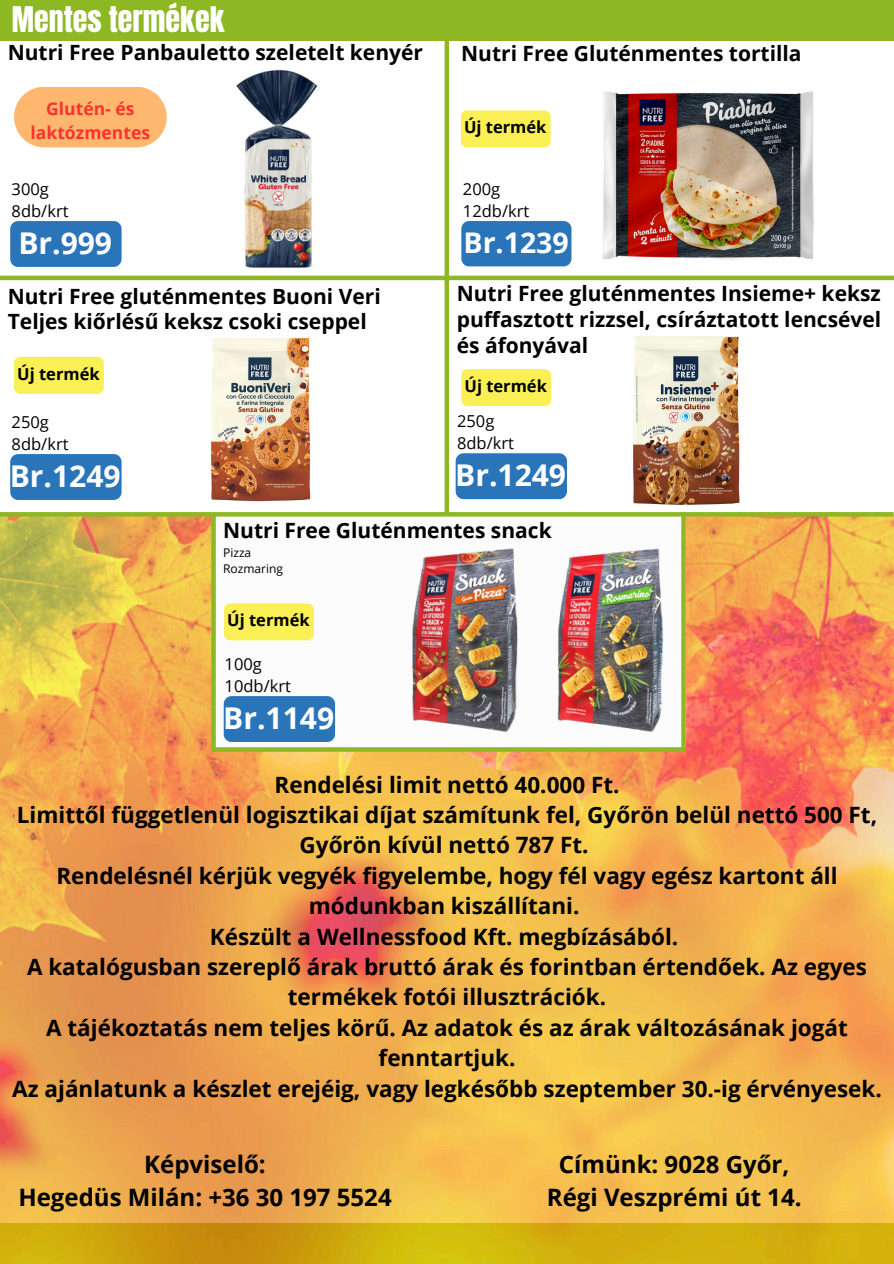
<style>
.page{position:relative;width:894px;height:1264px;background:#fff}
.page>*{position:absolute;margin:0;border:0;box-sizing:border-box;transform-origin:0 0}
.t1{font:700 30px "Open Sans";color:#fff}
.t2{font:30px "Anton";color:#fff}
.t3{font:700 28.5px "Open Sans";color:#fff}
.t4{font:700 24px/32.7px "Open Sans";color:#000;text-align:center}
.t5{font:700 22.5px/30.3px "Open Sans";color:#000;text-align:center}
.t6{font:700 21px/25.8px "Open Sans";color:#000;text-align:justify}
.t7{font:700 17.55px/24px "Open Sans";color:#ff3131;text-align:center}
.t8{font:16.5px/22.5px "Open Sans";color:#000}
.t9{font:700 16.5px "Open Sans";color:#000}
.t10{font:12px "Open Sans";color:#000}
</style>
<div class="page">
<img style="left:574px;top:91px;width:254px;height:190px">
<div style="left:0;top:0;width:893px;height:41px;background:#8db723"></div>
<img style="left:0;top:516px;width:893px;height:747px">
<div style="left:212px;top:511px;width:473px;height:238px;background:#fbfbfb"></div>
<hr style="left:0;top:276px;width:893px;height:4px;background:#8db723">
<svg style="left:0;top:512px;width:893px;height:4px;background:#8fb827"></svg>
<div style="left:444px;top:41px;width:5px;height:237px;background:#8db723"></div>
<div style="left:10px;top:221px;width:111px;height:46px;background:#2a74ba"></div>
<img style="left:236px;top:69px;width:82px;height:199px">
<svg style="left:14px;top:87px;width:153px;height:60px;background:#fdbd7a"></svg>
<div style="left:461px;top:221px;width:110px;height:45px;background:#2a74ba"></div>
<img style="left:211px;top:338px;width:100px;height:164px">
<img style="left:633px;top:336px;width:107px;height:169px">
<div style="left:10px;top:454px;width:111px;height:46px;background:#2a74ba"></div>
<img style="left:578px;top:535px;width:145px;height:207px">
<img style="left:412px;top:548px;width:166px;height:184px">
<div style="left:224px;top:696px;width:111px;height:46px;background:#2a74ba"></div>
<div style="left:444px;top:277px;width:5px;height:237px;background:#8db723"></div>
<div style="left:455px;top:453px;width:112px;height:46px;background:#2a74ba"></div>
<div style="left:460px;top:110px;width:90px;height:37px;background:#faef54"></div>
<div style="left:14px;top:357px;width:90px;height:37px;background:#faef54"></div>
<div style="left:461px;top:369px;width:90px;height:37px;background:#faef54"></div>
<div style="left:224px;top:603px;width:90px;height:37px;background:#faef54"></div>
<svg style="left:216px;top:747px;width:469px;height:4px;background:#93ba30"></svg>
<svg style="left:681px;top:513px;width:4px;height:237px"></svg>
<div style="left:211px;top:514px;width:5px;height:237px;background:#8db723"></div>
<p class="t2" style="left:12px;top:-2px;width:214px">Mentes termékek</p>
<h6 class="t6" style="left:8px;top:39px;width:416px">Nutri Free Panbauletto szeletelt kenyér</h6>
<h6 class="t6" style="left:461px;top:40px;width:342px">Nutri Free Gluténmentes tortilla</h6>
<h4 class="t7" style="left:31px;top:96px;width:121px">Glutén- és laktózmentes</h4>
<p class="t8" style="left:12px;top:177px;width:58px">300g<br>8db/krt</p>
<h1 class="t1" style="left:18px;top:222px;width:95px">Br.999</h1>
<h4 class="t6" style="left:8px;top:282px;width:374px">Nutri Free gluténmentes Buoni Veri<br>Teljes kiőrlésű keksz csoki cseppel</h4>
<h4 class="t9" style="left:17px;top:362px;width:84px">Új termék</h4>
<h4 class="t8" style="left:12px;top:410px;width:58px">250g<br>8db/krt</h4>
<p class="t1" style="left:10px;top:455px;width:112px">Br.1249</p>
<h1 class="t9" style="left:464px;top:116px;width:84px">Új termék</h1>
<p class="t8" style="left:463px;top:177px;width:68px">200g<br>12db/krt</p>
<h1 class="t3" style="left:463px;top:222px;width:107px">Br.1239</h1>
<h5 class="t6" style="left:456px;top:280px;width:426px">Nutri Free gluténmentes Insieme+ keksz puffasztott rizzsel, csíráztatott lencsével és áfonyával</h5>
<p class="t9" style="left:464px;top:374px;width:84px">Új termék</p>
<h6 class="t8" style="left:457px;top:409px;width:58px">250g<br>8db/krt</h6>
<p class="t1" style="left:455px;top:454px;width:112px">Br.1249</p>
<p class="t6" style="left:223px;top:517px;width:330px">Nutri Free Gluténmentes snack</p>
<p class="t10" style="left:223px;top:544px;width:30px">Pizza</p>
<h5 class="t10" style="left:223px;top:560px;width:61px">Rozmaring</h5>
<p class="t9" style="left:227px;top:608px;width:84px">Új termék</p>
<p class="t8" style="left:224px;top:652px;width:68px">100g<br>10db/krt</p>
<h5 class="t1" style="left:223px;top:696px;width:112px">Br.1149</h5>
<h6 class="t5" style="left:12px;top:768px;width:870px">Rendelési limit nettó 40.000 Ft.<br>Limittől függetlenül logisztikai díjat számítunk fel, Győrön belül nettó 500 Ft, Győrön kívül nettó 787 Ft.<br>Rendelésnél kérjük vegyék figyelembe, hogy fél vagy egész kartont áll módunkban kiszállítani.<br>Készült a Wellnessfood Kft. megbízásából.<br>A katalógusban szereplő árak bruttó árak és forintban értendőek. Az egyes termékek fotói illusztrációk.<br>A tájékoztatás nem teljes körű. Az adatok és az árak változásának jogát fenntartjuk.<br>Az ajánlatunk a készlet erejéig, vagy legkésőbb szeptember 30.-ig érvényesek.</h6>
<p class="t4" style="left:18px;top:1147px;width:375px">Képviselő:<br>Hegedüs Milán: +36 30 197 5524</p>
<h1 class="t4" style="left:546px;top:1147px;width:256px">Címünk: 9028 Győr,<br>Régi Veszprémi út 14.</h1>
</div>
